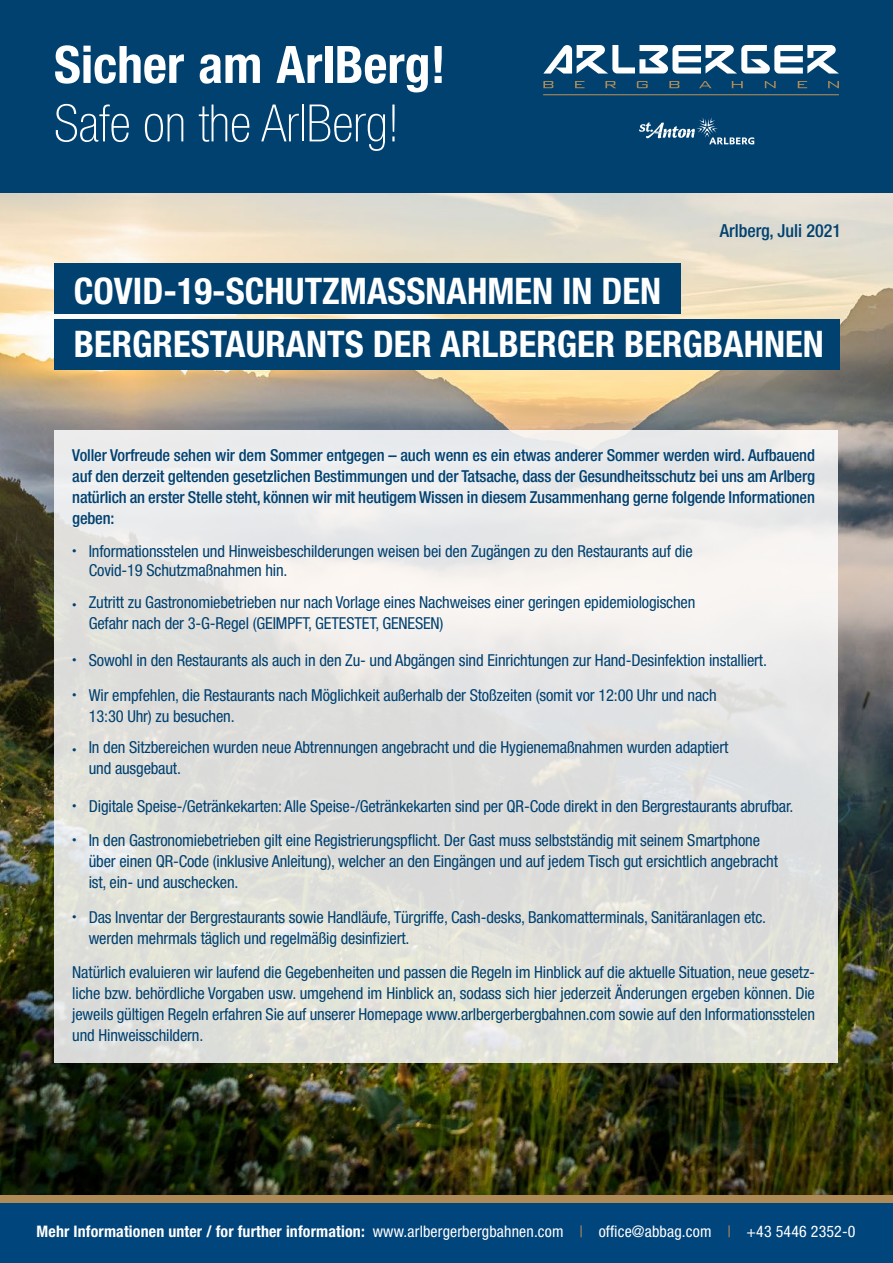
<style>
.page{position:relative;width:893px;height:1263px;background:#fff}
.page>*{position:absolute;margin:0;border:0;box-sizing:border-box;transform-origin:0 0}
.t1{font:100 condensed 51.6px "Helvetica Neue";color:#fff}
.t2{font:700 condensed 51.6px "Helvetica Neue";color:#fff}
.t3{font:700 condensed 36.75px/53.4px "Helvetica Neue";color:#fff}
.t4{font:500 condensed 18px "Helvetica Neue";color:#004170}
.t5{font:condensed 16.5px/21px "Helvetica Neue";letter-spacing:-.01em;color:#004170}
.t6{font:500 condensed 16.5px/21px "Helvetica Neue";letter-spacing:-.01em;color:#004170;text-align:justify}
.t7{font:condensed 15.9px "Helvetica Neue";letter-spacing:.01em;color:#fff}
.s1{font-size:9px}
.s2{font-weight:700}
.s3{color:#af8b58}
</style>
<div class="page">
<img style="left:0;top:193px;width:893px;height:1002px">
<div style="left:0;top:0;width:893px;height:193px;background:#004170"></div>
<hr style="left:543px;top:94px;width:296px;height:1px;background:#af8b58">
<svg style="left:639px;top:118px;width:115px;height:26px"></svg>
<svg style="left:543px;top:45px;width:296px;height:29px"></svg>
<svg style="left:543px;top:81px;width:10px;height:7px"></svg>
<svg style="left:575px;top:81px;width:10px;height:7px"></svg>
<svg style="left:605px;top:81px;width:11px;height:7px"></svg>
<svg style="left:637px;top:81px;width:11px;height:7px"></svg>
<svg style="left:669px;top:81px;width:10px;height:7px"></svg>
<svg style="left:699px;top:81px;width:13px;height:7px"></svg>
<svg style="left:732px;top:81px;width:11px;height:7px"></svg>
<svg style="left:765px;top:81px;width:11px;height:7px"></svg>
<svg style="left:798px;top:81px;width:9px;height:7px"></svg>
<svg style="left:828px;top:81px;width:11px;height:7px"></svg>
<div style="left:54px;top:263px;width:626px;height:51px;background:#004170"></div>
<div style="left:54px;top:319px;width:785px;height:51px;background:#004170"></div>
<svg style="left:54px;top:430px;width:783px;height:633px;fill:#e2e3dd"></svg>
<div style="left:0;top:1203px;width:893px;height:60px;background:#00457b"></div>
<div style="left:0;top:1195px;width:893px;height:8px;background:#af8b58"></div>
<h1 class="t2" style="left:54px;top:33px;width:393px">Sicher am ArlBerg!</h1>
<h1 class="t1" style="left:54px;top:94px;width:347px">Safe on the ArlBerg!</h1>
<p class="t4" style="left:720px;top:220px;width:123px">Arlberg, Juli 2021</p>
<h2 class="t3" style="left:74px;top:263px;width:751px">COVID-19-SCHUTZMASSNAHMEN IN DEN<br>BERGRESTAURANTS DER ARLBERGER BERGBAHNEN</h2>
<p class="t6" style="left:72px;top:444px;width:744px">Voller Vorfreude sehen wir dem Sommer entgegen – auch wenn es ein etwas anderer Sommer werden wird. Aufbauend auf den derzeit geltenden gesetzlichen Bestimmungen und der Tatsache, dass der Gesundheitsschutz bei uns am Arlberg natürlich an erster Stelle steht, können wir mit heutigem Wissen in diesem Zusammenhang gerne folgende Informationen geben:</p>
<p class="t5" style="left:89px;top:541px;width:605px;line-height:19.5px;text-indent:-16px"><sup>•</sup> Informationsstelen und Hinweisbeschilderungen weisen bei den Zugängen zu den Restaurants auf die<br>Covid-19 Schutzmaßnahmen hin.</p>
<p class="t5" style="left:89px;top:591px;width:608px;text-indent:-16px"><span class="s1">•</span> Zutritt zu Gastronomiebetrieben nur nach Vorlage eines Nachweises einer geringen epidemiologischen<br>Gefahr nach der 3-G-Regel (GEIMPFT, GETESTET, GENESEN)</p>
<p class="t5" style="left:72px;top:650px;width:696px"><sup>•</sup> Sowohl in den Restaurants als auch in den Zu- und Abgängen sind Einrichtungen zur Hand-Desinfektion installiert.</p>
<p class="t5" style="left:89px;top:684px;width:629px;text-indent:-16px"><sup>•</sup> Wir empfehlen, die Restaurants nach Möglichkeit außerhalb der Stoßzeiten (somit vor 12:00 Uhr und nach<br>13:30 Uhr) zu besuchen.</p>
<p class="t5" style="left:89px;top:737px;width:641px;text-indent:-16px"><span class="s1">•</span> In den Sitzbereichen wurden neue Abtrennungen angebracht und die Hygienemaßnahmen wurden adaptiert und ausgebaut.</p>
<p class="t5" style="left:72px;top:795px;width:723px"><sup>•</sup> Digitale Speise-/Getränkekarten: Alle Speise-/Getränkekarten sind per QR-Code direkt in den Bergrestaurants abrufbar.</p>
<p class="t5" style="left:89px;top:830px;width:691px;text-indent:-16px"><sup>•</sup> In den Gastronomiebetrieben gilt eine Registrierungspflicht. Der Gast muss selbstständig mit seinem Smartphone über einen QR-Code (inklusive Anleitung), welcher an den Eingängen und auf jedem Tisch gut ersichtlich angebracht ist, ein- und auschecken.</p>
<p class="t5" style="left:89px;top:906px;width:679px;text-indent:-16px"><sup>•</sup> Das Inventar der Bergrestaurants sowie Handläufe, Türgriffe, Cash-desks, Bankomatterminals, Sanitäranlagen etc. werden mehrmals täglich und regelmäßig desinfiziert.</p>
<p class="t5" style="left:72px;top:962px;width:744px;text-align:justify">Natürlich evaluieren wir laufend die Gegebenheiten und passen die Regeln im Hinblick auf die aktuelle Situation, neue gesetz&shy;liche bzw. behördliche Vorgaben usw. umgehend im Hinblick an, sodass sich hier jederzeit Änderungen ergeben können. Die jeweils gültigen Regeln erfahren Sie auf unserer Homepage www.arlbergerbergbahnen.com sowie auf den Informationsstelen und Hinweisschildern.</p>
<p class="t7" style="left:37px;top:1222px;width:820px"><span class="s2">Mehr Informationen unter / for further information:</span> www.arlbergerbergbahnen.com <span class="s3">|</span> office@abbag.com <span class="s3">|</span> +43 5446 2352-0</p>
</div>
